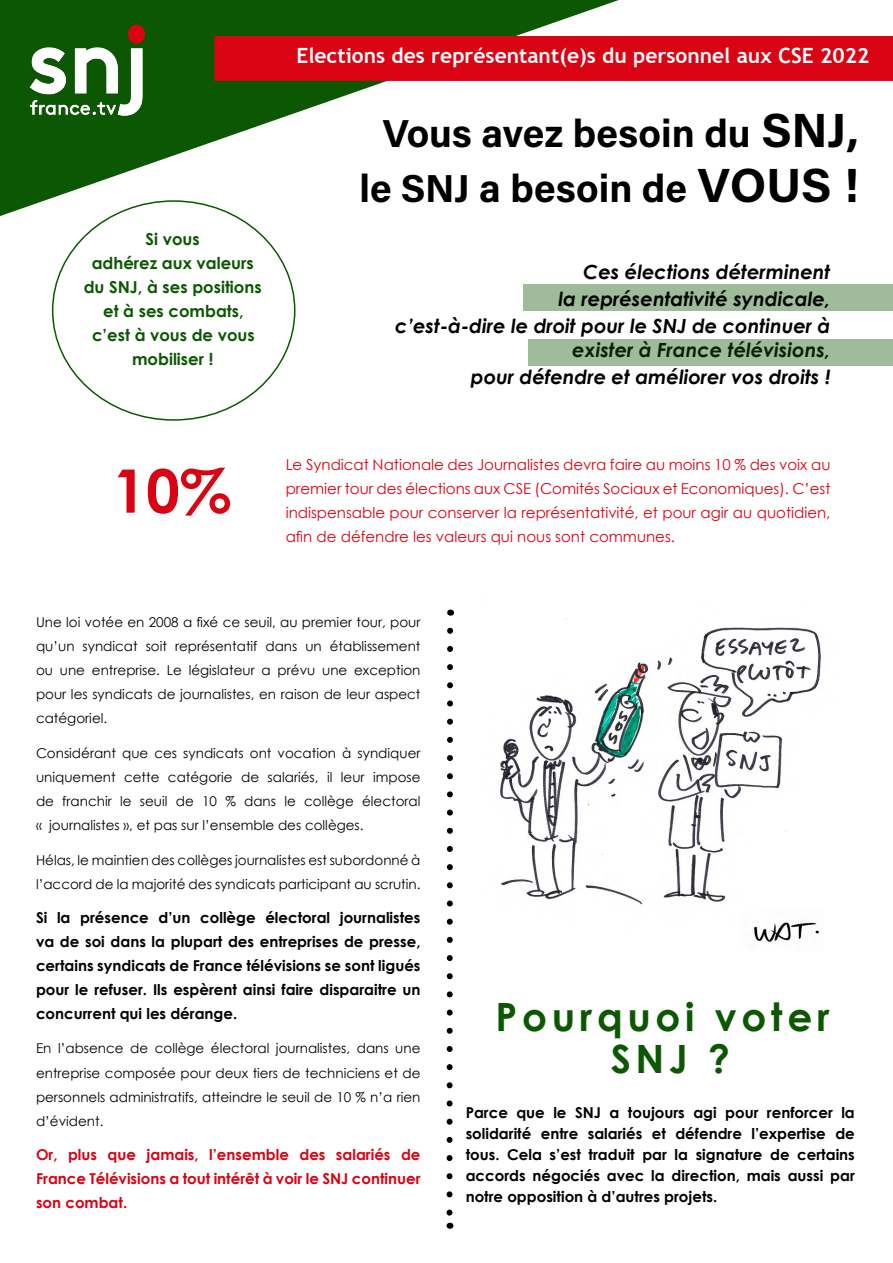
<style>
.page{position:relative;width:893px;height:1263px;background:#fff}
.page>*{position:absolute;margin:0;border:0;box-sizing:border-box;transform-origin:0 0}
.t1{font:700 60px "Century Gothic";color:#d90314}
.t2{font:39px/55.5px "Acumin Variable Concept";color:#000;text-align:center}
.t3{font:700 39px/42px "Century Gothic";letter-spacing:.12em;color:#0c5702;text-align:center}
.t4{font:700 21px "Trebuchet MS";color:#fff}
.t5{font:italic 700 19.5px/27px "Century Gothic";color:#000;text-align:right}
.t6{font:700 16.5px/24px "Century Gothic";color:#0c5702;text-align:center}
.t7{font:700 15px/24px "Century Gothic";color:#000;text-align:justify}
.t8{font:15px/24px "Century Gothic";color:#d90314;text-align:justify}
.t9{font:700 15px/24px "Century Gothic";color:#d90314;text-align:justify}
.t10{font:13.5px/24px "Century Gothic";color:#000;text-align:justify}
.s1{font-size:48px}
.s2{font-size:45px}
</style>
<div class="page">
<img style="left:447px;top:609px;width:374px;height:296px">
<svg style="left:0;top:0;width:619px;height:216px"></svg>
<div style="left:214px;top:36px;width:679px;height:45px;background:#d90314"></div>
<img style="left:1px;top:18px;width:145px;height:110px">
<div style="left:128px;top:25px;width:17px;height:19px;background:#d90314;border-radius:50%"></div>
<div style="left:523px;top:284px;width:370px;height:26px;background:#9ebc9a"></div>
<div style="left:529px;top:339px;width:364px;height:26px;background:#9ebc9a"></div>
<div style="left:53px;top:201px;width:242px;height:219px;background:#fff;border-radius:50%"></div>
<img style="left:753px;top:922px;width:66px;height:20px">
<svg style="left:446px;top:625px;width:10px;height:604px"></svg>
<h3 class="t4" style="left:296px;top:43px;width:574px">Elections des représentant(e)s du personnel aux CSE 2022</h3>
<p class="t6" style="left:84px;top:226px;width:179px">Si vous<br>adhérez aux valeurs du SNJ, à ses positions et à ses combats, c’est à vous de vous mobiliser !</p>
<h2 class="t2" style="left:360px;top:104px;width:500px">Vous avez besoin du <span class="s1">SNJ</span><span class="s2">, </span>le SNJ a besoin de <span class="s1">VOUS !</span></h2>
<h3 class="t5" style="left:395px;top:257px;width:437px">Ces élections déterminent<br>la représentativité syndicale,<br>c’est-à-dire le droit pour le SNJ de continuer à</h3>
<h3 class="t5" style="left:471px;top:335px;width:361px">exister à France télévisions,<br>pour défendre et améliorer vos droits !</h3>
<h1 class="t1" style="left:112px;top:445px;width:120px">10%</h1>
<p class="t8" style="left:286px;top:453px;width:546px">Le Syndicat Nationale des Journalistes devra faire au moins 10 % des voix au premier tour des élections aux CSE (Comités Sociaux et Economiques). C’est indispensable pour conserver la représentativité, et pour agir au quotidien, afin de défendre les valeurs qui nous sont communes.</p>
<p class="t10" style="left:36px;top:610px;width:386px">Une loi votée en 2008 a fixé ce seuil, au premier tour, pour qu’un syndicat soit représentatif dans un établissement ou une entreprise. Le législateur a prévu une exception pour les syndicats de journalistes, en raison de leur aspect catégoriel.</p>
<p class="t10" style="left:36px;top:741px;width:386px">Considérant que ces syndicats ont vocation à syndiquer uniquement cette catégorie de salariés, il leur impose de franchir le seuil de 10 % dans le collège électoral « journalistes », et pas sur l’ensemble des collèges.</p>
<p class="t10" style="left:36px;top:847px;width:386px">Hélas, le maintien des collèges journalistes est subordonné à l’accord de la majorité des syndicats participant au scrutin.</p>
<p class="t7" style="left:36px;top:905px;width:386px">Si la présence d’un collège électoral journalistes va de soi dans la plupart des entreprises de presse, certains syndicats de France télévisions se sont ligués pour le refuser. Ils espèrent ainsi faire disparaitre un concurrent qui les dérange.</p>
<p class="t10" style="left:36px;top:1036px;width:386px">En l’absence de collège électoral journalistes, dans une entreprise composée pour deux tiers de techniciens et de personnels administratifs, atteindre le seuil de 10 % n’a rien d’évident.</p>
<p class="t9" style="left:36px;top:1142px;width:386px">Or, plus que jamais, l’ensemble des salariés de France Télévisions a tout intérêt à voir le SNJ continuer son combat.</p>
<h2 class="t3" style="left:496px;top:994px;width:335px">Pourquoi voter<br>SNJ ?</h2>
<p class="t7" style="left:466px;top:1101px;width:391px;line-height:21px">Parce que le SNJ a toujours agi pour renforcer la solidarité entre salariés et défendre l’expertise de tous. Cela s’est traduit par la signature de certains accords négociés avec la direction, mais aussi par notre opposition à d’autres projets.</p>
</div>
